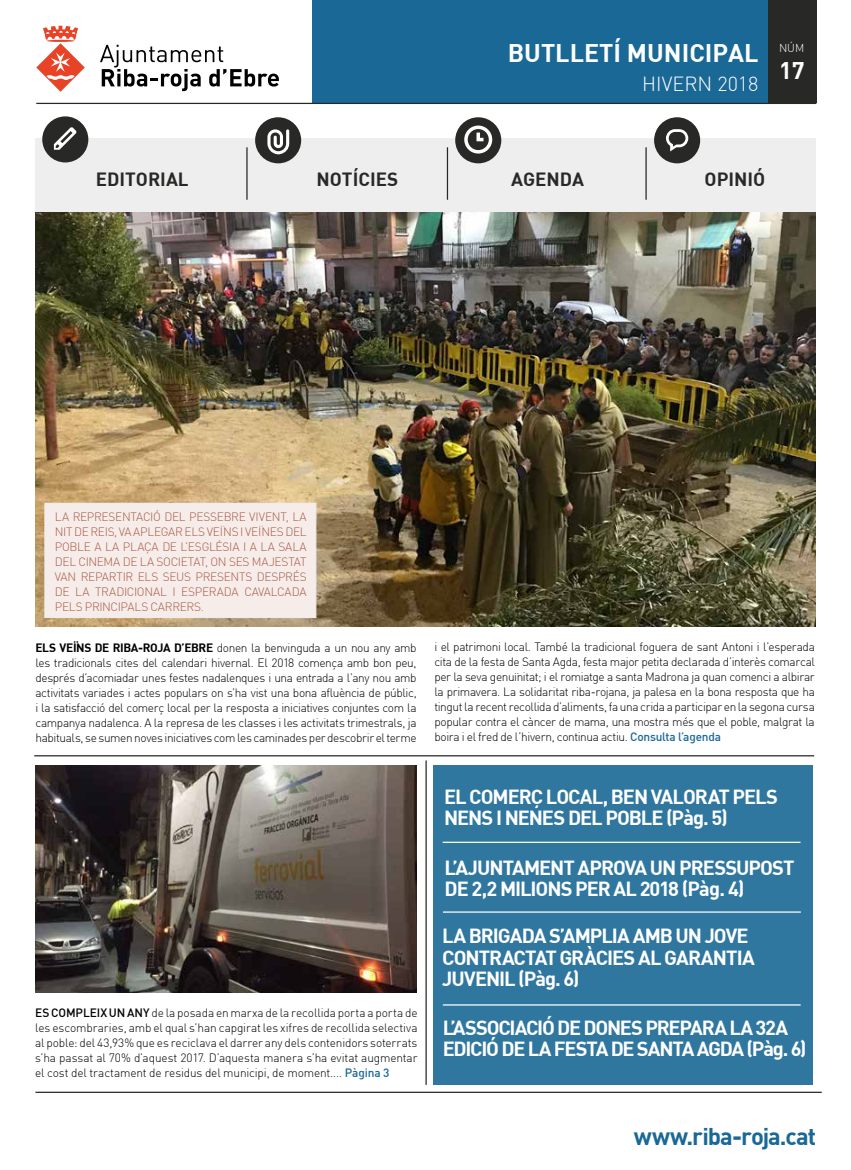
<style>
.page{position:relative;width:851px;height:1170px;background:#fff}
.page>*{position:absolute;margin:0;border:0;box-sizing:border-box;transform-origin:0 0}
.t1{font:700 25px "DIN";color:#fff}
.t2{font:700 23.75px "DIN";letter-spacing:-.04em;color:#196896}
.t3{font:700 23.62px "DIN";color:#fff}
.t4{font:700 20px/21.2px "DIN";letter-spacing:-.05em;color:#fff}
.t5{font:300 20px "DIN";color:#fff}
.t6{font:700 18.75px "DIN";color:#282827}
.t7{font:300 11.88px/15px "DIN";letter-spacing:-.025em;color:#000;text-align:justify}
.t8{font:300 11.88px/15px "DIN";letter-spacing:-.025em;color:#a75b44;text-align:justify}
.t9{font:300 11.25px "DIN";color:#fff}
.s1{font-weight:700}
.s2{font-weight:500;color:#196896}
.s3{font-weight:500}
</style>
<div class="page">
<div style="left:312px;top:0;width:504px;height:103px;background:#196896"></div>
<div style="left:35px;top:138px;width:780px;height:73px;background:#ededed"></div>
<div style="left:433px;top:765px;width:380px;height:319px;background:#3077a0"></div>
<svg style="left:100px;top:45px;width:179px;height:46px"></svg>
<svg style="left:36px;top:26px;width:49px;height:66px"></svg>
<hr style="left:246px;top:147px;width:1px;height:53px;background:#282827">
<hr style="left:447px;top:147px;width:1px;height:53px;background:#282827">
<hr style="left:645px;top:147px;width:1px;height:53px;background:#282827">
<div style="left:654px;top:117px;width:46px;height:46px;background:#282827;border-radius:50%"></div>
<svg style="left:666px;top:129px;width:22px;height:22px"></svg>
<div style="left:42px;top:116px;width:46px;height:46px;background:#282827;border-radius:50%"></div>
<svg style="left:54px;top:127px;width:22px;height:23px"></svg>
<div style="left:455px;top:117px;width:46px;height:46px;background:#282827;border-radius:50%"></div>
<svg style="left:464px;top:125px;width:28px;height:28px"></svg>
<div style="left:255px;top:117px;width:46px;height:46px;background:#282827;border-radius:50%"></div>
<svg style="left:267px;top:129px;width:22px;height:25px"></svg>
<hr style="left:35px;top:1091px;width:786px;height:1px;background:#282827">
<hr style="left:442px;top:841px;width:358px;height:1px;background:#fff">
<hr style="left:443px;top:1004px;width:357px;height:1px;background:#fff">
<hr style="left:443px;top:911px;width:357px;height:1px;background:#fff">
<hr style="left:34px;top:755px;width:780px;height:1px;background:#282827">
<hr style="left:425px;top:760px;width:1px;height:324px;background:#282827">
<div style="left:767px;top:0;width:49px;height:103px;background:#282827"></div>
<hr style="left:36px;top:103px;width:780px;height:1px;background:#282827">
<img style="left:36px;top:765px;width:380px;height:227px">
<img style="left:35px;top:212px;width:780px;height:414px">
<div style="left:44px;top:502px;width:272px;height:116px;background:#f6edea;border:1px solid #ededed"></div>
<h1 class="t1" style="left:507px;top:37px;width:252px">BUTLLETÍ MUNICIPAL</h1>
<h3 class="t5" style="left:642px;top:71px;width:118px">HIVERN 2018</h3>
<p class="t9" style="left:778px;top:41px;width:27px">NÚM</p>
<h3 class="t3" style="left:778px;top:55px;width:27px">17</h3>
<h3 class="t6" style="left:96px;top:167px;width:94px">EDITORIAL</h3>
<h3 class="t6" style="left:316px;top:167px;width:83px">NOTÍCIES</h3>
<h3 class="t6" style="left:511px;top:167px;width:75px">AGENDA</h3>
<h3 class="t6" style="left:704px;top:167px;width:62px">OPINIÓ</h3>
<p class="t8" style="left:55px;top:509px;width:253px">LA REPRESENTACIÓ DEL PESSEBRE VIVENT, LA NIT DE REIS, VA APLEGAR ELS VEÏNS I VEÏNES DEL POBLE A LA PLAÇA DE L’ESGLÉSIA I A LA SALA DEL CINEMA DE LA SOCIETAT, ON SES MAJESTAT VAN REPARTIR ELS SEUS PRESENTS DESPRÉS DE LA TRADICIONAL I ESPERADA CAVALCADA PELS PRINCIPALS CARRERS.</p>
<p class="t7" style="left:35px;top:640px;width:383px"><span class="s1">ELS VEÏNS DE RIBA-ROJA D’EBRE</span> donen la benvinguda a un nou any amb les tradicionals cites del calendari hivernal. El 2018 comença amb bon peu, després d’acomiadar unes festes nadalenques i una entrada a l’any nou amb activitats variades i actes populars on s’ha vist una bona afluència de públic, i la satisfacció del comerç local per la resposta a iniciatives conjuntes com la campanya nadalenca. A la represa de les classes i les activitats trimestrals, ja habituals, se sumen noves iniciatives com les caminades per descobrir el terme</p>
<p class="t7" style="left:434px;top:639px;width:382px">i el patrimoni local. També la tradicional foguera de sant Antoni i l’esperada cita de la festa de Santa Agda, festa major petita declarada d’interès comarcal per la seva genuïnitat; i el romiatge a santa Madrona ja quan comenci a albirar la primavera. La solidaritat riba-rojana, ja palesa en la bona resposta que ha tingut la recent recollida d’aliments, fa una crida a participar en la segona cursa popular contra el càncer de mama, una mostra més que el poble, malgrat la boira i el fred de l’hivern, continua actiu. <span class="s2">Consulta l’agenda</span></p>
<p class="t7" style="left:35px;top:1005px;width:384px"><span class="s3">ES COMPLEIX UN ANY</span> de la posada en marxa de la recollida porta a porta de les escombraries, amb el qual s’han capgirat les xifres de recollida selectiva al poble: del 43,93% que es reciclava el darrer any dels contenidors soterrats s’ha passat al 70% d’aquest 2017. D’aquesta manera s’ha evitat augmentar el cost del tractament de residus del municipi, de moment.... <span class="s2">Pàgina 3</span></p>
<h3 class="t4" style="left:444px;top:784px;width:335px">EL COMERÇ LOCAL, BEN VALORAT PELS<br>NENS I NENES DEL POBLE (Pàg. 5)</h3>
<h3 class="t4" style="left:444px;top:856px;width:351px">L’AJUNTAMENT APROVA UN PRESSUPOST<br>DE 2,2 MILIONS PER AL 2018 (Pàg. 4)</h3>
<h3 class="t4" style="left:442px;top:924px;width:314px">LA BRIGADA S’AMPLIA AMB UN JOVE<br>CONTRACTAT GRÀCIES AL GARANTIA<br>JUVENIL (Pàg. 6)</h3>
<h3 class="t4" style="left:442px;top:1016px;width:365px">L’ASSOCIACIÓ DE DONES PREPARA LA 32A<br>EDICIÓ DE LA FESTA DE SANTA AGDA (Pàg. 6)</h3>
<h2 class="t2" style="left:633px;top:1120px;width:184px">www.riba-roja.cat</h2>
</div>
